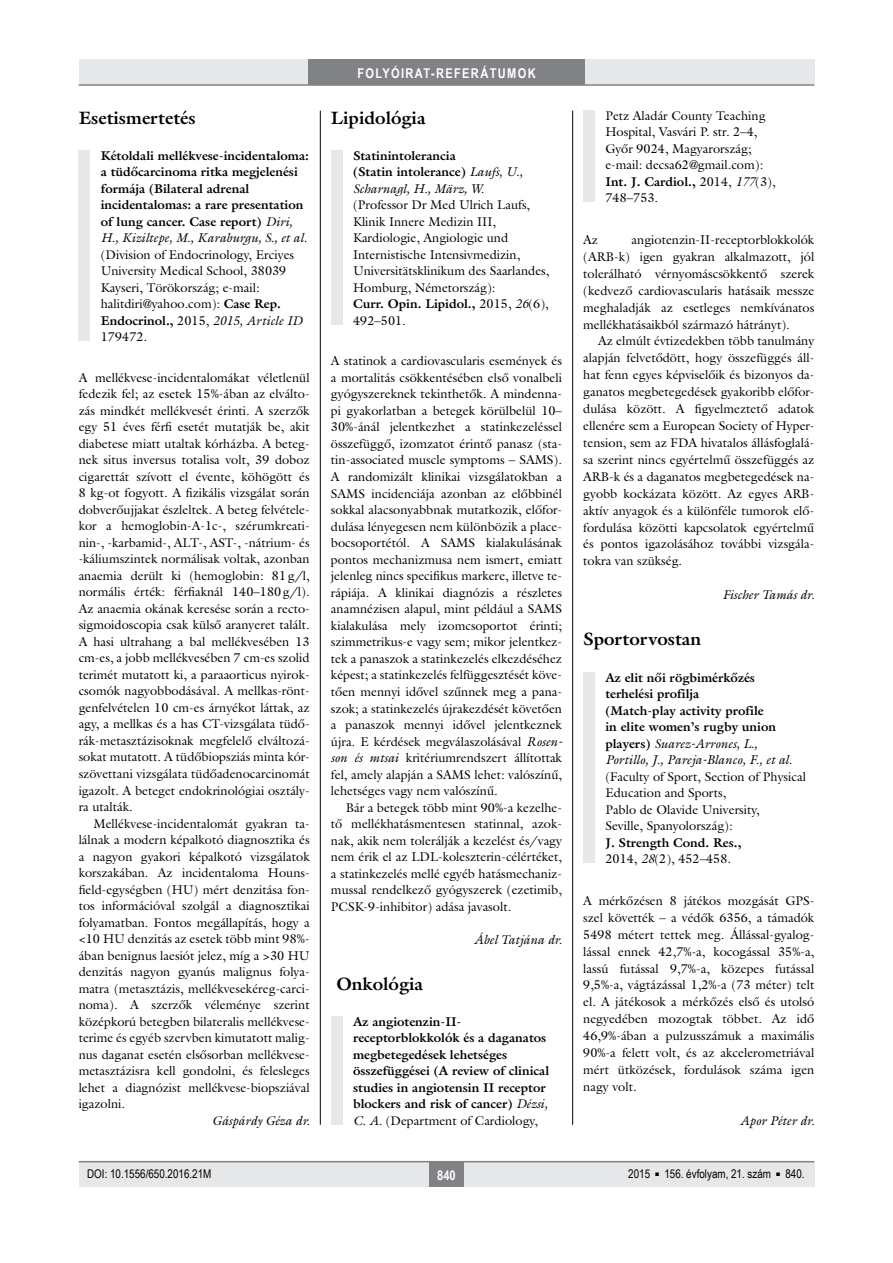
<style>
.page{position:relative;width:893px;height:1263px;background:#fff}
.page>*{position:absolute;margin:0;border:0;box-sizing:border-box;transform-origin:0 0}
.alcimbold{font:700 18px "Galliard Reg";color:#000}
.rovatcim_jo{font:700 13.5px "Arial Narrow";letter-spacing:.1em;color:#fff}
.oldalszam{font:700 13.5px "Arial Narrow";color:#fff}
.ref-tompa{font:12.75px/16.5px "Galliard Reg";color:#000;text-align:justify}
.ref-lead{font:700 12.75px/16.5px "Galliard Reg";color:#000}
.ref-Body{font:12.75px/17px "Galliard Reg";color:#000;text-align:justify}
.ref-Body-s{font:12.75px/16.5px "Galliard Reg";color:#000}
.ref-lead-2{font:12.75px/16.5px "Galliard Reg";color:#000}
.ref-Body-2{font:italic 12.75px "Galliard Reg";color:#000}
.pagina{font:12px "Arial Narrow";color:#000}
.s1{font-weight:400;font-style:italic}
.s2{font-weight:400}
.s3{font-weight:700}
.s4{font-style:italic}
</style>
<div class="page">
<div style="left:79px;top:60px;width:735px;height:25px;background:#e6e7e8"></div>
<div style="left:308px;top:60px;width:277px;height:25px;background:#808285"></div>
<hr style="left:79px;top:84px;width:735px;height:2px;background:#808285">
<div style="left:79px;top:1161px;width:735px;height:25px;background:#e6e7e8"></div>
<div style="left:429px;top:1161px;width:34px;height:25px;background:#808285"></div>
<hr style="left:79px;top:1161px;width:735px;height:1px;background:#808285">
<div style="left:79px;top:150px;width:11px;height:191px;background:#e6e7e8"></div>
<div style="left:331px;top:150px;width:11px;height:175px;background:#e6e7e8"></div>
<div style="left:331px;top:1016px;width:11px;height:109px;background:#e6e7e8"></div>
<div style="left:583px;top:111px;width:11px;height:91px;background:#e6e7e8"></div>
<div style="left:583px;top:672px;width:11px;height:191px;background:#e6e7e8"></div>
<hr style="left:320px;top:111px;width:1px;height:1014px;background:#000">
<hr style="left:572px;top:111px;width:1px;height:1014px;background:#000">
<p class="alcimbold" style="left:79px;top:106px;width:119px">Esetismertetés</p>
<p class="ref-lead" style="left:101px;top:147px;width:210px">Kétoldali mellékvese-incidentaloma: a tüdőcarcinoma ritka megjelenési formája (Bilateral adrenal incidentalomas: a rare presentation of lung cancer. Case report) <span class="s1">Diri, H., Kiziltepe, M., Karaburgu, S., et al. </span><span class="s2">(Division of Endocrinology, Erciyes University Medical School, 38039<br>Kayseri, Törökország; e-mail: halitdiri@yahoo.com):</span> Case Rep.<br>Endocrinol., <span class="s2">2015,</span> <span class="s1">2015, Article ID </span><span class="s2">179472.</span></p>
<p class="ref-tompa" style="left:79px;top:369px;width:233px">A mellékvese-incidentalomákat véletlenül fedezik fel; az esetek 15%-ában az elválto&shy;zás mindkét mellékvesét érinti. A szerzők egy 51 éves férfi esetét mutatják be, akit diabetese miatt utaltak kórházba. A beteg&shy;nek situs inversus totalisa volt, 39 doboz cigarettát szívott el évente, köhögött és 8 kg-ot fogyott. A fizikális vizsgálat során dobverőujjakat észleltek. A beteg felvétele&shy;kor a hemoglobin-A-1c-, szérumkreati&shy;nin-, -karbamid-, ALT-, AST-, -nátrium- és -káliumszintek normálisak voltak, azonban anaemia derült ki (hemoglobin: 81g/l, normális érték: férfiaknál 140–180g/l).<br>Az anaemia okának keresése során a recto&shy;sigmoidoscopia csak külső aranyeret talált.<br>A hasi ultrahang a bal mellékvesében 13 cm-es, a jobb mellékvesében 7 cm-es szolid terimét mutatott ki, a paraaorticus nyirok&shy;csomók nagyobbodásával. A mellkas-rönt&shy;genfelvételen 10 cm-es árnyékot láttak, az agy, a mellkas és a has CT-vizsgálata tüdő&shy;rák-metasztázisoknak megfelelő elváltozá&shy;sokat mutatott. A tüdőbiopsziás minta kór&shy;szövettani vizsgálata tüdőadenocarcinomát igazolt. A beteget endokrinológiai osztály&shy;ra utalták.</p>
<p class="ref-Body-s" style="left:79px;top:815px;width:233px;text-indent:15px">Mellékvese-incidentalomát gyakran ta&shy;lálnak a modern képalkotó diagnosztika és a nagyon gyakori képalkotó vizsgálatok korszakában. Az incidentaloma Houns&shy;field-egységben (HU) mért denzitása fon&shy;tos információval szolgál a diagnosztikai folyamatban. Fontos megállapítás, hogy a &lt;10 HU denzitás az esetek több mint 98%- ában benignus laesiót jelez, míg a &gt;30 HU denzitás nagyon gyanús malignus folya&shy;matra (metasztázis, mellékvesekéreg-carci&shy;noma). A szerzők véleménye szerint középkorú betegben bilateralis mellékvese&shy;terime és egyéb szervben kimutatott malig&shy;nus daganat esetén elsősorban mellékvese&shy;metasztázisra kell gondolni, és felesleges lehet a diagnózist mellékvese-biopsziával igazolni.</p>
<p class="ref-Body-2" style="left:212px;top:1112px;width:99px">Gáspárdy Géza dr.</p>
<p class="pagina" style="left:87px;top:1165px;width:126px">DOI: 10.1556/650.2016.21M</p>
<p class="rovatcim_jo" style="left:357px;top:63px;width:180px">FOLYÓIRAT-REFERÁTUMOK</p>
<p class="alcimbold" style="left:331px;top:106px;width:96px">Lipidológia</p>
<p class="ref-lead-2" style="left:353px;top:147px;width:198px"><span class="s3">Statinintolerancia<br>(Statin intolerance)</span> <span class="s4">Laufs, U.,<br>Scharnagl, H., März, W.<br></span>(Professor Dr Med Ulrich Laufs,<br>Klinik Innere Medizin III,<br>Kardiologie, Angiologie und<br>Internistische Intensivmedizin,<br>Universitätsklinikum des Saarlandes,<br>Homburg, Németország):<br><span class="s3">Curr. Opin. Lipidol.,</span> 2015, <span class="s4">26</span>(6),<br>492–501.</p>
<p class="ref-tompa" style="left:331px;top:352px;width:233px">A statinok a cardiovascularis események és a mortalitás csökkentésében első vonalbeli gyógyszereknek tekinthetők. A mindenna&shy;pi gyakorlatban a betegek körülbelül 10– 30%-ánál jelentkezhet a statinkezeléssel összefüggő, izomzatot érintő panasz (sta&shy;tin-associated muscle symptoms – SAMS).<br>A randomizált klinikai vizsgálatokban a SAMS incidenciája azonban az előbbinél sokkal alacsonyabbnak mutatkozik, előfor&shy;dulása lényegesen nem különbözik a place&shy;bocsoportétól. A SAMS kialakulásának pontos mechanizmusa nem ismert, emiatt jelenleg nincs specifikus markere, illetve te&shy;rápiája. A klinikai diagnózis a részletes anamnézisen alapul, mint például a SAMS kialakulása mely izomcsoportot érinti; szimmetrikus-e vagy sem; mikor jelentkez&shy;tek a panaszok a statinkezelés elkezdéséhez képest; a statinkezelés felfüggesztését köve&shy;tően mennyi idővel szűnnek meg a pana&shy;szok; a statinkezelés újrakezdését követően a panaszok mennyi idővel jelentkeznek újra. E kérdések megválaszolásával <span class="s4">Rosen&shy;son és mtsai</span> kritériumrendszert állítottak fel, amely alapján a SAMS lehet: valószínű, lehetséges vagy nem valószínű.</p>
<p class="ref-Body" style="left:331px;top:799px;width:233px;line-height:16.5px;text-indent:15px">Bár a betegek több mint 90%-a kezelhe&shy;tő mellékhatásmentesen statinnal, azok&shy;nak, akik nem tolerálják a kezelést és/vagy nem érik el az LDL-koleszterin-célértéket, a statinkezelés mellé egyéb hatásmechaniz&shy;mussal rendelkező gyógyszerek (ezetimib, PCSK-9-inhibitor) adása javasolt.</p>
<p class="ref-Body-2" style="left:474px;top:932px;width:90px">Ábel Tatjána dr.</p>
<p class="alcimbold" style="left:336px;top:972px;width:88px">Onkológia</p>
<p class="ref-lead" style="left:353px;top:1013px;width:198px">Az angiotenzin-II&shy;receptorblokkolók és a daganatos megbetegedések lehetséges összefüggései (A review of clinical studies in angiotensin II receptor blockers and risk of cancer) <span class="s1">Dézsi,<br>C. A.</span> <span class="s2">(Department of Cardiology,</span></p>
<p class="ref-lead-2" style="left:605px;top:107px;width:172px">Petz Aladár County Teaching<br>Hospital, Vasvári P. str. 2–4,<br>Győr 9024, Magyarország; e-mail: decsa62@gmail.com):<br><span class="s3">Int. J. Cardiol.,</span> 2014, <span class="s4">177</span>(3),<br>748–753.</p>
<p class="ref-tompa" style="left:583px;top:231px;width:16px">Az</p>
<p class="ref-tompa" style="left:583px;top:231px;width:233px;line-height:17px;text-indent:48px">angiotenzin-II-receptorblokkolók (ARB-k) igen gyakran alkalmazott, jól tolerálható vérnyomáscsökkentő szerek (kedvező cardiovascularis hatásaik messze meghaladják az esetleges nemkívánatos mellékhatásaikból származó hátrányt).</p>
<p class="ref-Body" style="left:583px;top:332px;width:233px;text-indent:15px">Az elmúlt évtizedekben több tanulmány alapján felvetődött, hogy összefüggés áll&shy;hat fenn egyes képviselőik és bizonyos da&shy;ganatos megbetegedések gyakoribb előfor&shy;dulása között. A figyelmeztető adatok ellenére sem a European Society of Hyper&shy;tension, sem az FDA hivatalos állásfoglalá&shy;sa szerint nincs egyértelmű összefüggés az ARB-k és a daganatos megbetegedések na&shy;gyobb kockázata között. Az egyes ARB&shy;aktív anyagok és a különféle tumorok elő&shy;fordulása közötti kapcsolatok egyértelmű és pontos igazolásához további vizsgála&shy;tokra van szükség.</p>
<p class="ref-Body-2" style="left:722px;top:587px;width:93px">Fischer Tamás dr.</p>
<p class="alcimbold" style="left:583px;top:627px;width:119px">Sportorvostan</p>
<p class="ref-lead" style="left:605px;top:669px;width:202px">Az elit női rögbimérkőzés terhelési profilja<br>(Match-play activity profile<br>in elite women’s rugby union players) <span class="s1">Suarez-Arrones, L.,<br>Portillo, J., Pareja-Blanco, F., et al. </span><span class="s2">(Faculty of Sport, Section of Physical<br>Education and Sports,<br>Pablo de Olavide University,<br>Seville, Spanyolország):<br></span>J. Strength Cond. Res.,<br><span class="s2">2014,</span> <span class="s1">28</span><span class="s2">(2), 452–458.</span></p>
<p class="ref-tompa" style="left:583px;top:892px;width:233px;line-height:17px">A mérkőzésen 8 játékos mozgását GPS&shy;szel követték – a védők 6356, a támadók 5498 métert tettek meg. Állással-gyalog&shy;lással ennek 42,7%-a, kocogással 35%-a, lassú futással 9,7%-a, közepes futással 9,5%-a, vágtázással 1,2%-a (73 méter) telt el. A játékosok a mérkőzés első és utolsó negyedében mozogtak többet. Az idő 46,9%-ában a pulzusszámuk a maximális 90%-a felett volt, és az akcelerometriával mért ütközések, fordulások száma igen nagy volt.</p>
<p class="ref-Body-2" style="left:740px;top:1112px;width:76px">Apor Péter dr.</p>
<p class="oldalszam" style="left:437px;top:1165px;width:20px">840</p>
<p class="pagina" style="left:628px;top:1165px;width:178px">2015 <sup>■</sup> 156. évfolyam, 21. szám <sup>■</sup> 840.</p>
</div>
